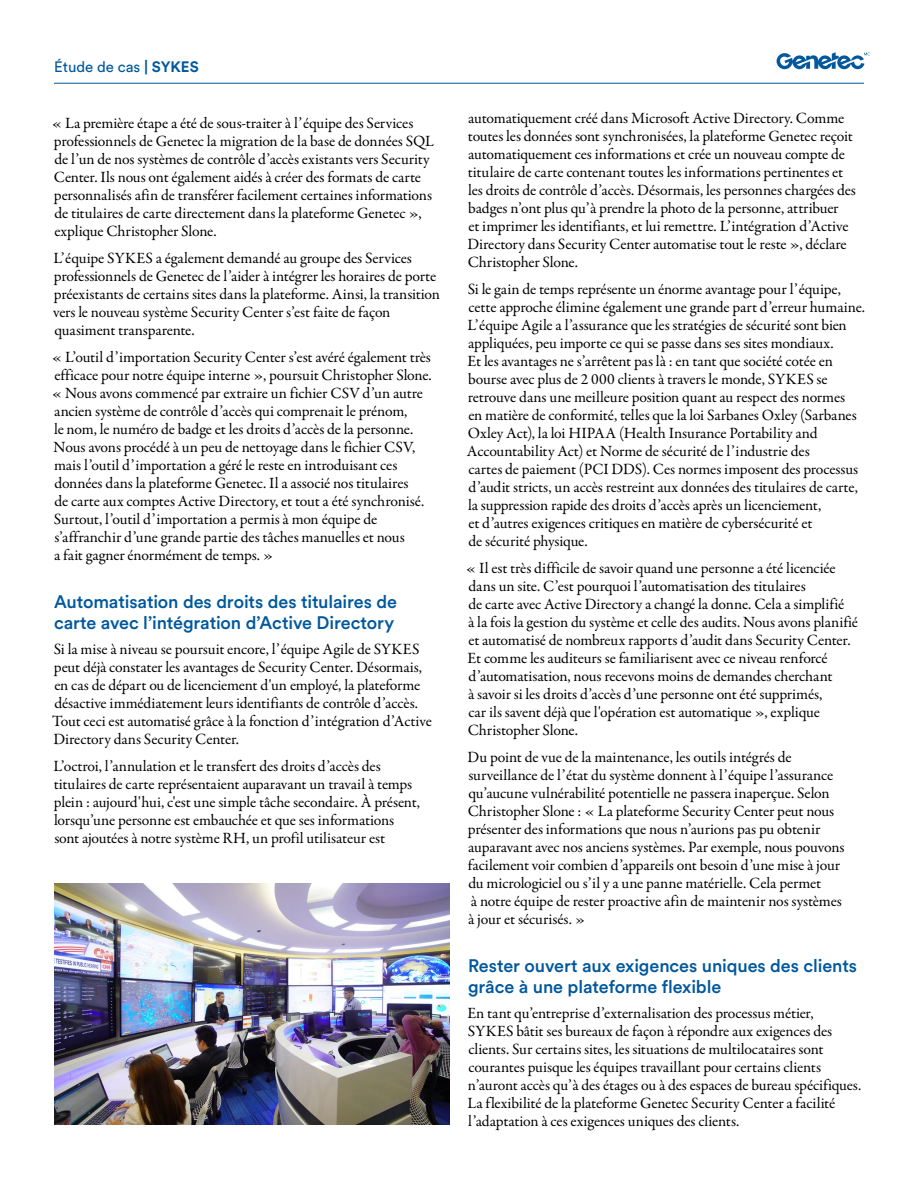
<style>
.page{position:relative;width:918px;height:1188px;background:#fff}
.page>*{position:absolute;margin:0;border:0;box-sizing:border-box;transform-origin:0 0}
.Subhead_1{font:500 18px/21px "Circular Pro";letter-spacing:-.005em;color:#00589d}
.Body_Text{font:15.75px/18px "Garamond Premr Pro";letter-spacing:-.01em;color:#000}
.Document_Type{font:15px "Circular Pro";color:#00589d}
.s1{font-weight:700}
</style>
<div class="page">
<img style="left:54px;top:883px;width:396px;height:242px">
<hr style="left:54px;top:83px;width:810px;height:1px;background:#00589d">
<svg style="left:777px;top:52px;width:93px;height:17px"></svg>
<p class="Document_Type" style="left:54px;top:57px;width:146px">Étude de cas <span class="s1">| SYKES</span></p>
<p class="Body_Text" style="left:51px;top:114px;width:384px">« La première étape a été de sous-traiter à l’équipe des Services professionnels de Genetec la migration de la base de données SQL de l’un de nos systèmes de contrôle d’accès existants vers Security Center. Ils nous ont également aidés à créer des formats de carte personnalisés afin de transférer facilement certaines informations de titulaires de carte directement dans la plateforme Genetec », explique Christopher Slone.</p>
<p class="Body_Text" style="left:53px;top:249px;width:388px">L’équipe SYKES a également demandé au groupe des Services professionnels de Genetec de l’aider à intégrer les horaires de porte préexistants de certains sites dans la plateforme. Ainsi, la transition vers le nouveau système Security Center s’est faite de façon quasiment transparente.</p>
<p class="Body_Text" style="left:51px;top:348px;width:382px">« L’outil d’importation Security Center s’est avéré également très efficace pour notre équipe interne », poursuit Christopher Slone. « Nous avons commencé par extraire un fichier CSV d’un autre ancien système de contrôle d’accès qui comprenait le prénom,<br>le nom, le numéro de badge et les droits d’accès de la personne.<br>Nous avons procédé à un peu de nettoyage dans le fichier CSV, mais l’outil d’importation a géré le reste en introduisant ces données dans la plateforme Genetec. Il a associé nos titulaires<br>de carte aux comptes Active Directory, et tout a été synchronisé.<br>Surtout, l’outil d’importation a permis à mon équipe de s’affranchir d’une grande partie des tâches manuelles et nous<br>a fait gagner énormément de temps. »</p>
<p class="Subhead_1" style="left:54px;top:590px;width:345px">Automatisation des droits des titulaires de carte avec l’intégration d’Active Directory</p>
<p class="Body_Text" style="left:52px;top:640px;width:381px">Si la mise à niveau se poursuit encore, l’équipe Agile de SYKES peut déjà constater les avantages de Security Center. Désormais, en cas de départ ou de licenciement d'un employé, la plateforme désactive immédiatement leurs identifiants de contrôle d’accès.<br>Tout ceci est automatisé grâce à la fonction d’intégration d’Active Directory dans Security Center.</p>
<p class="Body_Text" style="left:53px;top:757px;width:368px">L’octroi, l’annulation et le transfert des droits d’accès des titulaires de carte représentaient auparavant un travail à temps plein : aujourd'hui, c'est une simple tâche secondaire. À présent, lorsqu’une personne est embauchée et que ses informations sont ajoutées à notre système RH, un profil utilisateur est</p>
<p class="Body_Text" style="left:467px;top:109px;width:390px">automatiquement créé dans Microsoft Active Directory. Comme toutes les données sont synchronisées, la plateforme Genetec reçoit automatiquement ces informations et crée un nouveau compte de titulaire de carte contenant toutes les informations pertinentes et les droits de contrôle d’accès. Désormais, les personnes chargées des badges n’ont plus qu’à prendre la photo de la personne, attribuer<br>et imprimer les identifiants, et lui remettre. L’intégration d’Active Directory dans Security Center automatise tout le reste », déclare Christopher Slone.</p>
<p class="Body_Text" style="left:467px;top:280px;width:400px">Si le gain de temps représente un énorme avantage pour l’équipe, cette approche élimine également une grande part d’erreur humaine.<br>L’équipe Agile a l’assurance que les stratégies de sécurité sont bien appliquées, peu importe ce qui se passe dans ses sites mondiaux.<br>Et les avantages ne s’arrêtent pas là : en tant que société cotée en bourse avec plus de 2 000 clients à travers le monde, SYKES se retrouve dans une meilleure position quant au respect des normes<br>en matière de conformité, telles que la loi Sarbanes Oxley (Sarbanes Oxley Act), la loi HIPAA (Health Insurance Portability and Accountability Act) et Norme de sécurité de l’industrie des<br>cartes de paiement (PCI DDS). Ces normes imposent des processus d’audit stricts, un accès restreint aux données des titulaires de carte, la suppression rapide des droits d’accès après un licenciement,<br>et d’autres exigences critiques en matière de cybersécurité et<br>de sécurité physique.</p>
<p class="Body_Text" style="left:465px;top:559px;width:394px">« Il est très difficile de savoir quand une personne a été licenciée dans un site. C’est pourquoi l’automatisation des titulaires<br>de carte avec Active Directory a changé la donne. Cela a simplifié<br>à la fois la gestion du système et celle des audits. Nous avons planifié et automatisé de nombreux rapports d’audit dans Security Center.<br>Et comme les auditeurs se familiarisent avec ce niveau renforcé d’automatisation, nous recevons moins de demandes cherchant<br>à savoir si les droits d’accès d’une personne ont été supprimés,<br>car ils savent déjà que l'opération est automatique », explique Christopher Slone.</p>
<p class="Body_Text" style="left:467px;top:748px;width:379px">Du point de vue de la maintenance, les outils intégrés de surveillance de l’état du système donnent à l’équipe l’assurance qu’aucune vulnérabilité potentielle ne passera inaperçue. Selon Christopher Slone : « La plateforme Security Center peut nous présenter des informations que nous n’aurions pas pu obtenir auparavant avec nos anciens systèmes. Par exemple, nous pouvons facilement voir combien d’appareils ont besoin d’une mise à jour du micrologiciel ou s’il y a une panne matérielle. Cela permet<br>à notre équipe de rester proactive afin de maintenir nos systèmes à jour et sécurisés. »</p>
<p class="Subhead_1" style="left:468px;top:954px;width:391px">Rester ouvert aux exigences uniques des clients grâce à une plateforme flexible</p>
<p class="Body_Text" style="left:467px;top:1005px;width:395px">En tant qu’entreprise d’externalisation des processus métier, SYKES bâtit ses bureaux de façon à répondre aux exigences des clients. Sur certains sites, les situations de multilocataires sont courantes puisque les équipes travaillant pour certains clients n’auront accès qu’à des étages ou à des espaces de bureau spécifiques.<br>La flexibilité de la plateforme Genetec Security Center a facilité l’adaptation à ces exigences uniques des clients.</p>
</div>
